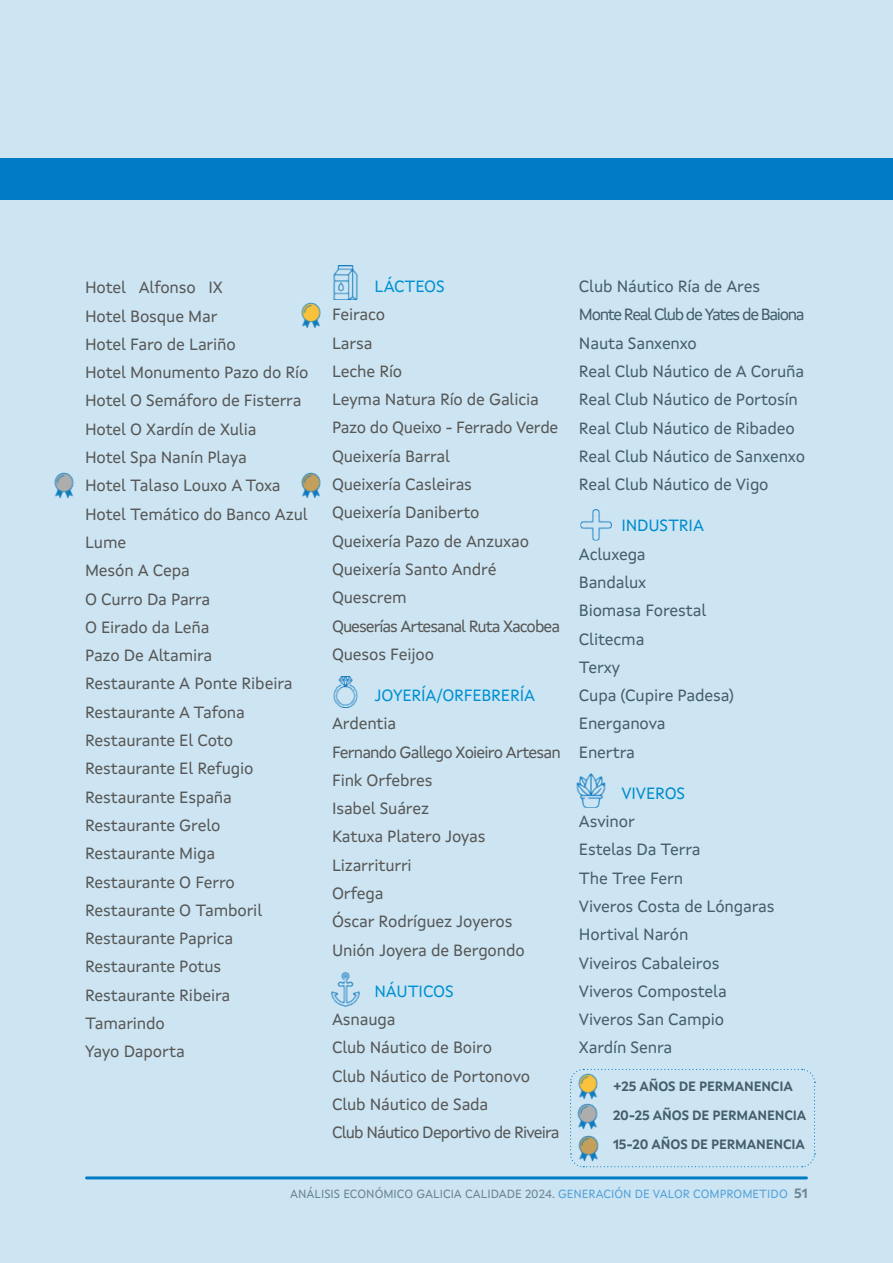
<style>
.page{position:relative;width:893px;height:1263px;background:#cde5f3}
.page>*{position:absolute;margin:0;border:0;box-sizing:border-box;transform-origin:0 0}
.t1{font:16.5px/28.3px "Xunta Sans";letter-spacing:-.01em;color:#575756}
.t2{font:16.5px "Xunta Sans";letter-spacing:-.01em;color:#0091d1}
.t3{font:700 13.5px/29px "Xunta Sans";letter-spacing:-.01em;color:#575756}
.t4{font:12px "Xunta Sans";color:#878787}
.s1{color:#6aabde}
.s2{font-weight:700;font-size:13.5px}
</style>
<div class="page">
<div style="left:0;top:158px;width:893px;height:41px;background:#007bc4"></div>
<img style="left:333px;top:677px;width:25px;height:31px">
<img style="left:333px;top:266px;width:25px;height:34px">
<img style="left:331px;top:972px;width:29px;height:35px">
<img style="left:576px;top:773px;width:30px;height:35px">
<img style="left:580px;top:509px;width:32px;height:31px">
<img style="left:301px;top:302px;width:20px;height:26px">
<img style="left:54px;top:472px;width:20px;height:26px">
<img style="left:301px;top:472px;width:20px;height:26px">
<svg style="left:570px;top:1069px;width:246px;height:99px"></svg>
<p class="t1" style="left:85px;top:273px;width:225px">Hotel Alfonso IX<br>Hotel Bosque Mar<br>Hotel Faro de Lariño<br>Hotel Monumento Pazo do Río<br>Hotel O Semáforo de Fisterra<br>Hotel O Xardín de Xulia<br>Hotel Spa Nanín Playa<br>Hotel Talaso Louxo A Toxa<br>Hotel Temático do Banco Azul<br>Lume<br>Mesón A Cepa<br>O Curro Da Parra<br>O Eirado da Leña<br>Pazo De Altamira<br>Restaurante A Ponte Ribeira<br>Restaurante A Tafona<br>Restaurante El Coto<br>Restaurante El Refugio<br>Restaurante España<br>Restaurante Grelo<br>Restaurante Miga<br>Restaurante O Ferro<br>Restaurante O Tamboril<br>Restaurante Paprica<br>Restaurante Potus<br>Restaurante Ribeira<br>Tamarindo<br>Yayo Daporta</p>
<p class="t2" style="left:374px;top:276px;width:72px">LÁCTEOS</p>
<p class="t1" style="left:332px;top:300px;width:230px">Feiraco<br>Larsa<br>Leche Río<br>Leyma Natura Río de Galicia<br>Pazo do Queixo - Ferrado Verde<br>Queixería Barral<br>Queixería Casleiras<br>Queixería Daniberto<br>Queixería Pazo de Anzuxao<br>Queixería Santo André<br>Quescrem<br>Queserías Artesanal Ruta Xacobea<br>Quesos Feijoo</p>
<p class="t2" style="left:374px;top:685px;width:162px">JOYERÍA/ORFEBRERÍA</p>
<p class="t1" style="left:332px;top:709px;width:230px">Ardentia<br>Fernando Gallego Xoieiro Artesan<br>Fink Orfebres<br>Isabel Suárez<br>Katuxa Platero Joyas<br>Lizarriturri<br>Orfega<br>Óscar Rodríguez Joyeros<br>Unión Joyera de Bergondo</p>
<p class="t2" style="left:374px;top:981px;width:81px">NÁUTICOS</p>
<p class="t1" style="left:332px;top:1005px;width:229px">Asnauga<br>Club Náutico de Boiro<br>Club Náutico de Portonovo<br>Club Náutico de Sada<br>Club Náutico Deportivo de Riveira</p>
<p class="t1" style="left:579px;top:272px;width:228px">Club Náutico Ría de Ares<br>Monte Real Club de Yates de Baiona<br>Nauta Sanxenxo<br>Real Club Náutico de A Coruña<br>Real Club Náutico de Portosín<br>Real Club Náutico de Ribadeo<br>Real Club Náutico de Sanxenxo<br>Real Club Náutico de Vigo</p>
<p class="t2" style="left:621px;top:516px;width:84px">INDUSTRIA</p>
<p class="t1" style="left:579px;top:539px;width:157px">Acluxega<br>Bandalux<br>Biomasa Forestal<br>Clitecma<br>Terxy<br>Cupa (Cupire Padesa)<br>Energanova<br>Enertra</p>
<p class="t2" style="left:621px;top:783px;width:65px">VIVEROS</p>
<p class="t1" style="left:579px;top:807px;width:197px">Asvinor<br>Estelas Da Terra<br>The Tree Fern<br>Viveros Costa de Lóngaras<br>Hortival Narón<br>Viveiros Cabaleiros<br>Viveros Compostela<br>Viveros San Campio<br>Xardín Senra</p>
<p class="t3" style="left:613px;top:1072px;width:195px">+25 AÑOS DE PERMANENCIA<br>20-25 AÑOS DE PERMANENCIA<br>15-20 AÑOS DE PERMANENCIA</p>
<p class="t4" style="left:290px;top:1186px;width:519px">ANÁLISIS ECONÓMICO GALICIA CALIDADE 2024. <span class="s1">GENERACIÓN DE VALOR COMPROMETIDO</span> <span class="s2">51</span></p>
</div>
